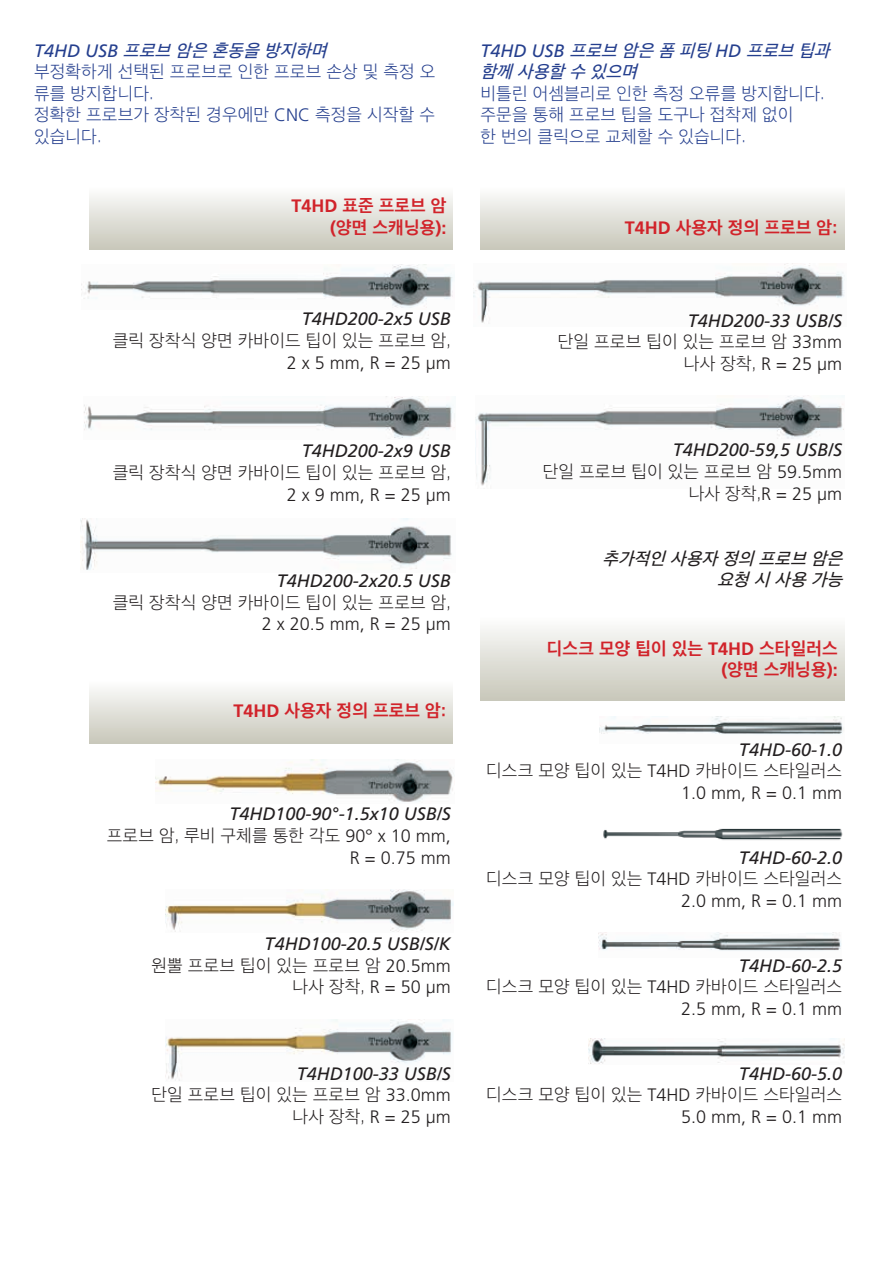
<style>
.page{position:relative;width:893px;height:1263px;background:#fff}
.page>*{position:absolute;margin:0;border:0;box-sizing:border-box;transform-origin:0 0}
.t1{font:200 18px "Apple SD Gothic Neo";letter-spacing:.01em;color:#231f20}
.t2{font:italic 18px "Frutiger";color:#231f20}
.t3{font:300 18px "Frutiger";color:#231f20}
.t4{font:200 18px/21.6px "Apple SD Gothic Neo";letter-spacing:.01em;color:#253f8e}
.t5{font:700 18px/21.6px "Apple SD Gothic Neo";letter-spacing:.01em;color:#d1232a;text-align:right}
.t6{font:italic 500 18px/21.6px "Apple SD Gothic Neo";color:#253f8e}
.t7{font:italic 500 18px/21.6px "Apple SD Gothic Neo";color:#231f20;text-align:right}
.s1{font-family:"Frutiger";font-weight:400;font-style:italic}
.s2{font-weight:500;font-style:italic}
.s3{font-family:"Frutiger";font-weight:300}
.s4{font-family:"Frutiger";font-weight:400}
.s5{font-family:"Frutiger"}
.s6{font-family:"Apple SD Gothic Neo";font-weight:200}
</style>
<div class="page">
<div style="left:89px;top:680px;width:364px;height:64px;background:linear-gradient(to bottom,#fdfefd,#c8c7ba)"></div>
<div style="left:89px;top:186px;width:364px;height:64px;background:linear-gradient(to bottom,#fdfefd,#c8c7ba)"></div>
<div style="left:480px;top:616px;width:364px;height:85px;background:linear-gradient(to bottom,#fdfdfd,#c7c6b8)"></div>
<div style="left:480px;top:186px;width:364px;height:64px;background:linear-gradient(to bottom,#fdfefd,#c8c7ba)"></div>
<img style="left:83px;top:265px;width:370px;height:43px">
<img style="left:84px;top:396px;width:371px;height:43px">
<img style="left:80px;top:518px;width:372px;height:52px">
<img style="left:155px;top:760px;width:299px;height:42px">
<img style="left:165px;top:889px;width:288px;height:43px">
<img style="left:166px;top:1020px;width:286px;height:61px">
<img style="left:474px;top:264px;width:371px;height:59px">
<img style="left:475px;top:395px;width:369px;height:91px">
<img style="left:600px;top:717px;width:244px;height:17px">
<img style="left:603px;top:828px;width:240px;height:12px">
<img style="left:599px;top:933px;width:242px;height:18px">
<img style="left:588px;top:1038px;width:257px;height:26px">
<p class="t4" style="left:34px;top:38px;width:403px"><span class="s1">T4 H D U S B</span> <span class="s2">프로브 암은 혼동을 방지하며<br></span>부정확하게 선택된 프로브로 인한 프로브 손상 및 측정 오 류를 방지합니다.<br>정확한 프로브가 장착된 경우에만 <span class="s3">CNC</span> 측정을 시작할 수 있습니다.</p>
<p class="t6" style="left:480px;top:38px;width:357px"><span class="s4">T4 H D U S B</span> 프로브 암은 폼 피팅 <span class="s4">H D</span> 프로브 팁과 함께 사용할 수 있으며</p>
<p class="t4" style="left:480px;top:81px;width:346px">비틀린 어셈블리로 인한 측정 오류를 방지합니다. 주문을 통해 프로브 팁을 도구나 접착제 없이<br>한 번의 클릭으로 교체할 수 있습니다.</p>
<p class="t5" style="left:291px;top:193px;width:157px"><span class="s5">T4HD</span> 표준 프로브 암 <span class="s5">(</span>양면 스캐닝용<span class="s5">):</span></p>
<p class="t2" style="left:302px;top:309px;width:151px">T4HD200-2x5 USB</p>
<p class="t1" style="left:113px;top:326px;width:339px">클릭 장착식 양면 카바이드 팁이 있는 프로브 암,</p>
<p class="t3" style="left:287px;top:352px;width:165px">2 x 5 mm, R = 25 µm</p>
<p class="t2" style="left:302px;top:441px;width:151px">T4HD200-2x9 USB</p>
<p class="t1" style="left:113px;top:458px;width:339px">클릭 장착식 양면 카바이드 팁이 있는 프로브 암,</p>
<p class="t3" style="left:287px;top:484px;width:165px">2 x 9 mm, R = 25 µm</p>
<p class="t2" style="left:277px;top:570px;width:176px">T4HD200-2x20.5 USB</p>
<p class="t1" style="left:113px;top:588px;width:339px">클릭 장착식 양면 카바이드 팁이 있는 프로브 암,</p>
<p class="t3" style="left:262px;top:614px;width:190px">2 x 20.5 mm, R = 25 µm</p>
<p class="t5" style="left:234px;top:698px;width:214px"><span class="s5">T4HD</span> 사용자 정의 프로브 암:</p>
<p class="t2" style="left:229px;top:804px;width:223px">T4HD100-90°-1.5x10 USB/S</p>
<p class="t1" style="left:107px;top:821px;width:345px">프로브 암, 루비 구체를 통한 각도 <span class="s3">90° x 10 mm,</span></p>
<p class="t3" style="left:350px;top:847px;width:102px">R = 0.75 mm</p>
<p class="t2" style="left:265px;top:933px;width:188px">T4HD100-20.5 USB/S/K</p>
<p class="t1" style="left:151px;top:951px;width:301px">원뿔 프로브 팁이 있는 프로브 암 <span class="s3">20.5mm</span></p>
<p class="t3" style="left:293px;top:977px;width:160px"><span class="s6">나사 장착,</span> R = 50 µm</p>
<p class="t2" style="left:297px;top:1063px;width:156px">T4HD100-33 USB/S</p>
<p class="t1" style="left:151px;top:1081px;width:301px">단일 프로브 팁이 있는 프로브 암 <span class="s3">33.0mm</span></p>
<p class="t3" style="left:293px;top:1106px;width:160px"><span class="s6">나사 장착,</span> R = 25 µm</p>
<p class="t5" style="left:625px;top:215px;width:215px"><span class="s5">T4HD</span> 사용자 정의 프로브 암:</p>
<p class="t2" style="left:688px;top:310px;width:156px">T4HD200-33 USB/S</p>
<p class="t1" style="left:558px;top:328px;width:286px">단일 프로브 팁이 있는 프로브 암 <span class="s3">33mm</span></p>
<p class="t3" style="left:684px;top:354px;width:160px"><span class="s6">나사 장착,</span> R = 25 µm</p>
<p class="t2" style="left:673px;top:440px;width:171px">T4HD200-59,5 USB/S</p>
<p class="t1" style="left:543px;top:458px;width:301px">단일 프로브 팁이 있는 프로브 암 <span class="s3">59.5mm</span></p>
<p class="t3" style="left:689px;top:483px;width:155px"><span class="s6">나사 장착,</span>R = 25 µm</p>
<p class="t7" style="left:602px;top:546px;width:248px">추가적인 사용자 정의 프로브 암은 요청 시 사용 가능</p>
<p class="t5" style="left:547px;top:636px;width:292px">디스크 모양 팁이 있는 <span class="s5">T4HD</span> 스타일러스 <span class="s5">(</span>양면 스캐닝용<span class="s5">):</span></p>
<p class="t2" style="left:739px;top:739px;width:105px">T4HD-60-1.0</p>
<p class="t1" style="left:486px;top:757px;width:357px">디스크 모양 팁이 있는 <span class="s3">T4HD</span> 카바이드 스타일러스</p>
<p class="t3" style="left:681px;top:782px;width:162px">1.0 mm, R = 0.1 mm</p>
<p class="t2" style="left:739px;top:847px;width:105px">T4HD-60-2.0</p>
<p class="t1" style="left:486px;top:865px;width:357px">디스크 모양 팁이 있는 <span class="s3">T4HD</span> 카바이드 스타일러스</p>
<p class="t3" style="left:681px;top:890px;width:162px">2.0 mm, R = 0.1 mm</p>
<p class="t2" style="left:739px;top:955px;width:105px">T4HD-60-2.5</p>
<p class="t1" style="left:486px;top:973px;width:357px">디스크 모양 팁이 있는 <span class="s3">T4HD</span> 카바이드 스타일러스</p>
<p class="t3" style="left:681px;top:998px;width:162px">2.5 mm, R = 0.1 mm</p>
<p class="t2" style="left:739px;top:1063px;width:105px">T4HD-60-5.0</p>
<p class="t1" style="left:486px;top:1081px;width:357px">디스크 모양 팁이 있는 <span class="s3">T4HD</span> 카바이드 스타일러스</p>
<p class="t3" style="left:681px;top:1106px;width:162px">5.0 mm, R = 0.1 mm</p>
</div>
